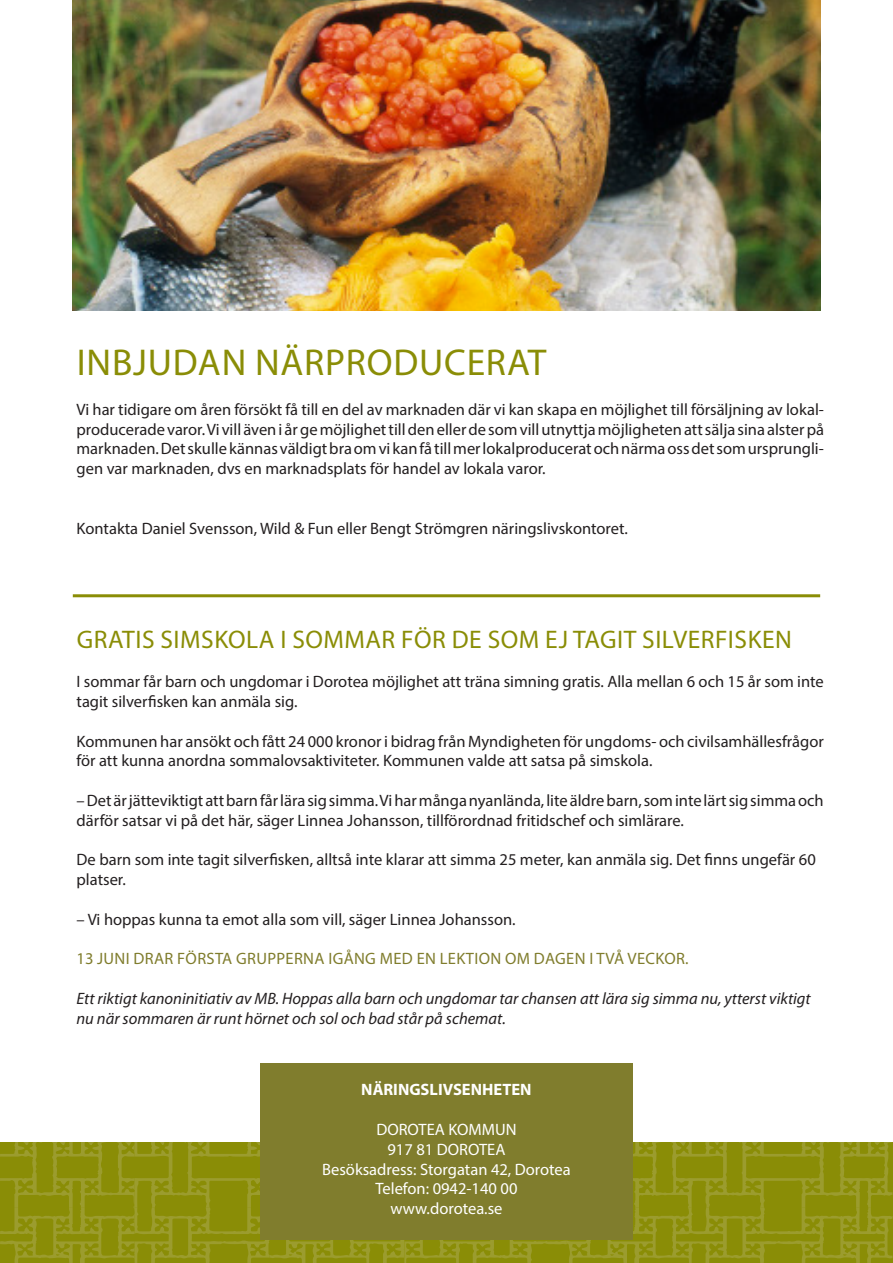
<style>
.page{position:relative;width:893px;height:1263px;background:#fff}
.page>*{position:absolute;margin:0;border:0;box-sizing:border-box;transform-origin:0 0}
.t1{font:37.5px "Myriad Pro";letter-spacing:.02em;color:#8a8d06}
.t2{font:25.5px "Myriad Pro";letter-spacing:.02em;color:#8a8d06}
.t3{font:16.5px/19.8px "Myriad Pro";color:#231f20}
.t4{font:italic 16.5px/19.8px "Myriad Pro";color:#231f20}
.t5{font:16.5px "Myriad Pro";color:#fff}
.t6{font:16.5px "Myriad Pro";letter-spacing:.02em;color:#807d2d}
.t7{font:700 16.5px "Myriad Pro";color:#fff}
</style>
<div class="page">
<svg style="left:0;top:1142px;width:404px;height:121px;background:#8e9110"></svg>
<svg style="left:23px;top:1142px;width:237px;height:4px"></svg>
<svg style="left:633px;top:1146px;width:259px;height:61px;background:#8e900f"></svg>
<svg style="left:404px;top:1207px;width:488px;height:56px;background:#8f9112"></svg>
<svg style="left:633px;top:1142px;width:259px;height:4px"></svg>
<div style="left:260px;top:1063px;width:373px;height:177px;background:#807d2d"></div>
<hr style="left:73px;top:594px;width:747px;height:3px;background:#8a8d06">
<img style="left:73px;top:0;width:747px;height:310px">
<p class="t1" style="left:77px;top:339px;width:471px">INBJUDAN NÄRPRODUCERAT</p>
<p class="t3" style="left:77px;top:399px;width:749px;text-align:justify">Vi har tidigare om åren försökt få till en del av marknaden där vi kan skapa en möjlighet till försäljning av lokal&shy;producerade varor. Vi vill även i år ge möjlighet till den eller de som vill utnyttja möjligheten att sälja sina alster på marknaden. Det skulle kännas väldigt bra om vi kan få till mer lokalproducerat och närma oss det som ursprungli&shy;gen var marknaden, dvs en marknadsplats för handel av lokala varor.</p>
<p class="t3" style="left:77px;top:518px;width:553px">Kontakta Daniel Svensson, Wild &amp; Fun eller Bengt Strömgren näringslivskontoret.</p>
<p class="t2" style="left:77px;top:623px;width:716px">GRATIS SIMSKOLA I SOMMAR FÖR DE SOM EJ TAGIT SILVERFISKEN</p>
<p class="t3" style="left:77px;top:671px;width:749px">I sommar får barn och ungdomar i Dorotea möjlighet att träna simning gratis. Alla mellan 6 och 15 år som inte tagit silverfisken kan anmäla sig.</p>
<p class="t3" style="left:77px;top:731px;width:749px">Kommunen har ansökt och fått 24 000 kronor i bidrag från Myndigheten för ungdoms- och civilsamhällesfrågor för att kunna anordna sommalovsaktiviteter. Kommunen valde att satsa på simskola.</p>
<p class="t3" style="left:77px;top:790px;width:749px">– Det är jätteviktigt att barn får lära sig simma. Vi har många nyanlända, lite äldre barn, som inte lärt sig simma och därför satsar vi på det här, säger Linnea Johansson, tillförordnad fritidschef och simlärare.</p>
<p class="t3" style="left:77px;top:850px;width:741px">De barn som inte tagit silverfisken, alltså inte klarar att simma 25 meter, kan anmäla sig. Det finns ungefär 60</p>
<p class="t3" style="left:77px;top:869px;width:51px">platser.</p>
<p class="t3" style="left:77px;top:909px;width:441px">– Vi hoppas kunna ta emot alla som vill, säger Linnea Johansson.</p>
<p class="t6" style="left:77px;top:949px;width:614px">13 JUNI DRAR FÖRSTA GRUPPERNA IGÅNG MED EN LEKTION OM DAGEN I TVÅ VECKOR.</p>
<p class="t4" style="left:77px;top:988px;width:736px">Ett riktigt kanoninitiativ av MB. Hoppas alla barn och ungdomar tar chansen att lära sig simma nu, ytterst viktigt nu när sommaren är runt hörnet och sol och bad står på schemat.</p>
<p class="t7" style="left:361px;top:1079px;width:172px">NÄRINGSLIVSENHETEN</p>
<p class="t5" style="left:376px;top:1119px;width:142px">DOROTEA KOMMUN</p>
<p class="t5" style="left:387px;top:1139px;width:119px">917 81 DOROTEA</p>
<p class="t5" style="left:322px;top:1159px;width:250px">Besöksadress: Storgatan 42, Dorotea</p>
<p class="t5" style="left:375px;top:1178px;width:143px">Telefon: 0942-140 00</p>
<p class="t5" style="left:390px;top:1198px;width:114px">www.dorotea.se</p>
</div>
